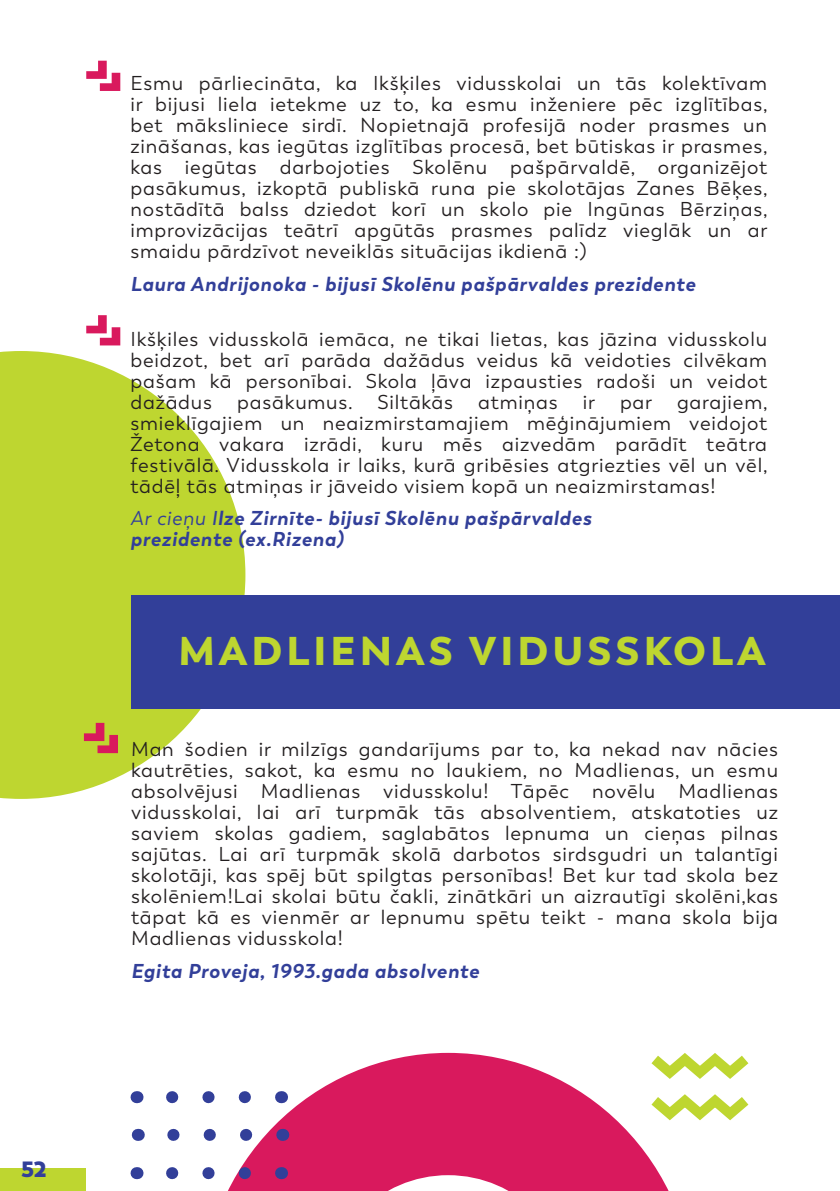
<style>
.page{position:relative;width:840px;height:1191px;background:#fff}
.page>*{position:absolute;margin:0;border:0;box-sizing:border-box;transform-origin:0 0}
.t1{font:900 40px "Trenda";letter-spacing:.1em;color:#bed630}
.t2{font:800 22px "Trenda";color:#323f99}
.Programmu_apraksts{font:20px/21px "Trenda";letter-spacing:.04em;color:#231f20;text-align:justify}
.Programmu_apraksts-2{font:italic 700 20px/21px "Trenda";letter-spacing:.04em;color:#323f99}
.s1{font-weight:400}
.s2{font-weight:600}
</style>
<div class="page">
<svg style="left:0;top:351px;width:245px;height:448px;fill:#bed630"></svg>
<svg style="left:207px;top:1052px;width:462px;height:139px;fill:#d9195d"></svg>
<svg style="left:86px;top:61px;width:34px;height:30px"></svg>
<svg style="left:86px;top:315px;width:34px;height:30px"></svg>
<svg style="left:84px;top:723px;width:34px;height:30px"></svg>
<div style="left:131px;top:595px;width:708px;height:113px;background:#323f99"></div>
<svg style="left:640px;top:1052px;width:109px;height:74px"></svg>
<svg style="left:166px;top:1167px;width:79px;height:12px"></svg>
<svg style="left:281px;top:1167px;width:1px;height:12px"></svg>
<svg style="left:136px;top:1167px;width:1px;height:12px"></svg>
<svg style="left:167px;top:1128px;width:79px;height:12px"></svg>
<svg style="left:282px;top:1128px;width:1px;height:12px"></svg>
<svg style="left:138px;top:1128px;width:1px;height:12px"></svg>
<svg style="left:166px;top:1091px;width:79px;height:12px"></svg>
<svg style="left:281px;top:1091px;width:1px;height:12px"></svg>
<svg style="left:136px;top:1091px;width:1px;height:12px"></svg>
<div style="left:0;top:1168px;width:85px;height:23px;background:#bed630"></div>
<p class="t2" style="left:21px;top:1155px;width:27px">52</p>
<p class="Programmu_apraksts" style="left:130px;top:73px;width:638px">Esmu pārliecināta, ka Ikšķiles vidusskolai un tās kolektīvam ir bijusi liela ietekme uz to, ka esmu inženiere pēc izglītības, bet māksliniece sirdī. Nopietnajā profesijā noder prasmes un zināšanas, kas iegūtas izglītības procesā, bet būtiskas ir prasmes, kas iegūtas darbojoties Skolēnu pašpārvaldē, organizējot pasākumus, izkoptā publiskā runa pie skolotājas Zanes Bēķes, nostādītā balss dziedot korī un skolo pie Ingūnas Bērziņas, improvizācijas teātrī apgūtās prasmes palīdz vieglāk un ar smaidu pārdzīvot neveiklās situācijas ikdienā :)</p>
<p class="Programmu_apraksts-2" style="left:130px;top:273px;width:566px">Laura Andrijonoka - bijusī Skolēnu pašpārvaldes prezidente</p>
<p class="Programmu_apraksts" style="left:130px;top:328px;width:637px">Ikšķiles vidusskolā iemāca, ne tikai lietas, kas jāzina vidusskolu beidzot, bet arī parāda dažādus veidus kā veidoties cilvēkam pašam kā personībai. Skola ļāva izpausties radoši un veidot dažādus</p>
<p class="Programmu_apraksts" style="left:237px;top:391px;width:217px">pasākumus. Siltākās</p>
<p class="Programmu_apraksts" style="left:478px;top:391px;width:81px">atmiņas</p>
<p class="Programmu_apraksts" style="left:130px;top:391px;width:638px;text-indent:452px">ir par garajiem, smieklīgajiem un neaizmirstamajiem mēģinājumiem veidojot Žetona vakara izrādi, kuru mēs aizvedām parādīt teātra festivālā. Vidusskola ir laiks, kurā gribēsies atgriezties vēl un vēl, tādēļ tās atmiņas ir jāveido visiem kopā un neaizmirstamas!</p>
<p class="Programmu_apraksts-2" style="left:130px;top:508px;width:462px"><span class="s1">Ar cieņu</span> <span class="s2">I</span>lze Zirnīte- bijusī Skolēnu pašpārvaldes prezidente (ex.Rizena)</p>
<p class="t1" style="left:178px;top:625px;width:588px">MADLIENAS VIDUSSKOLA</p>
<p class="Programmu_apraksts" style="left:131px;top:739px;width:648px">Man šodien ir milzīgs gandarījums par to, ka nekad nav nācies kautrēties, sakot, ka esmu no laukiem, no Madlienas, un esmu absolvējusi Madlienas vidusskolu! Tāpēc novēlu Madlienas vidusskolai, lai arī turpmāk tās absolventiem, atskatoties uz saviem skolas gadiem, saglabātos lepnuma un cieņas pilnas sajūtas. Lai arī turpmāk skolā darbotos sirdsgudri un talantīgi skolotāji, kas spēj būt spilgtas personības! Bet kur tad skola bez skolēniem!Lai skolai būtu čakli, zinātkāri un aizrautīgi skolēni,kas tāpat kā es vienmēr ar lepnumu spētu teikt - mana skola bija Madlienas vidusskola!</p>
<p class="Programmu_apraksts-2" style="left:131px;top:960px;width:349px">Egita Proveja, 1993.gada absolvente</p>
</div>
